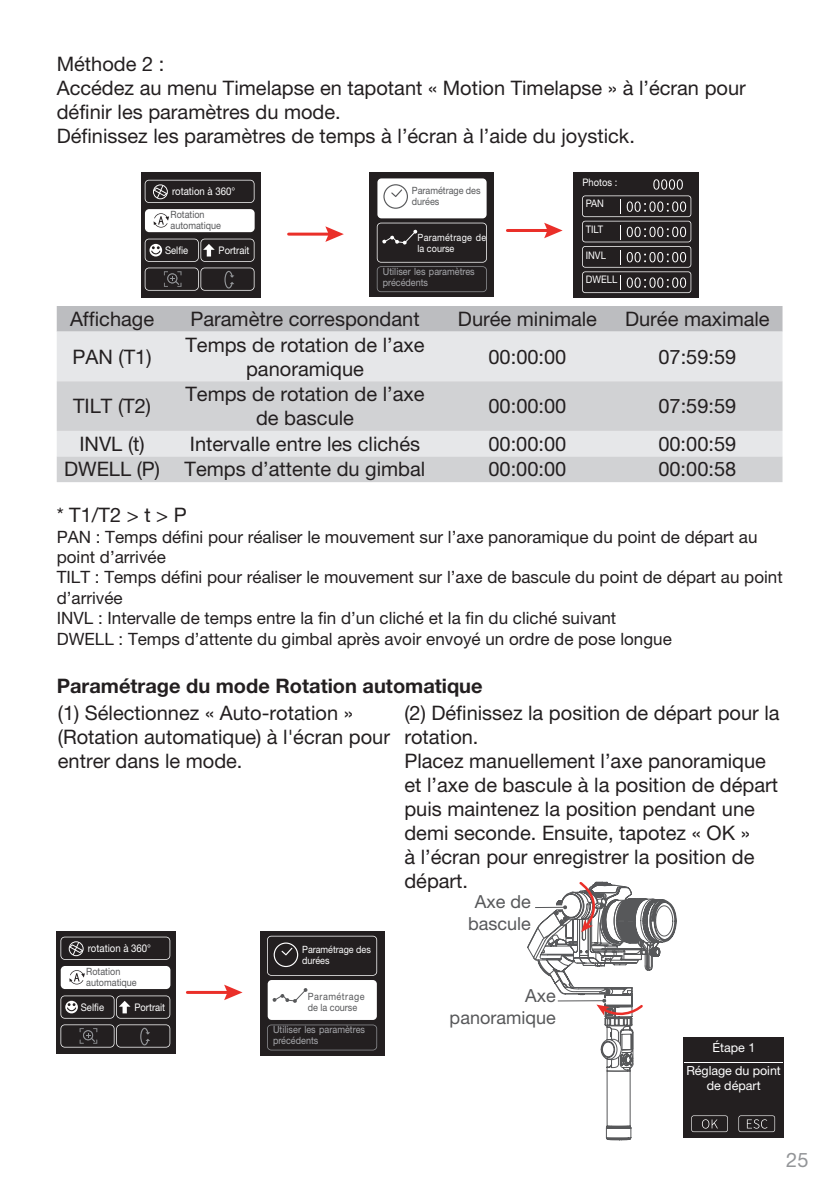
<style>
.page{position:relative;width:840px;height:1191px;background:#fff}
.page>*{position:absolute;margin:0;border:0;box-sizing:border-box;transform-origin:0 0}
.t1{font:20px/24px "Helvetica Neue LT Pro";color:#231f20}
.t2{font:700 20px "Helvetica Neue LT Pro";color:#231f20}
.t3{font:20px "Helvetica Neue LT Pro";color:#939598}
.t4{font:18px/21.6px "Helvetica Neue LT Pro";color:#57585a;text-align:center}
.t5{font:17px/20.4px "Helvetica Neue LT Pro";color:#231f20}
.t6{font:12.4px/22.2px "Helvetica Neue LT Pro";letter-spacing:-.005em;color:#fff;text-align:center}
.t7{font:10.6px "Helvetica Neue LT Pro";color:#fff;scale:.9 1}
.t8{font:10.4px/20.8px "Helvetica Neue LT Pro";color:#fff;scale:.9 1}
.t9{font:10px/11px "Helvetica Neue LT Pro";letter-spacing:.005em;color:#a8a9ad;scale:.9 1}
.t10{font:10px/11px "Helvetica Neue LT Pro";color:#57585a;scale:.9 1}
.t11{font:10px/11px "Helvetica Neue LT Pro";letter-spacing:.03em;color:#fff;scale:.9 1}
.t12{font:10px/11px "Helvetica Neue LT Pro";letter-spacing:.055em;color:#57585a;scale:.9 1}
.t13{font:10px/11px "Helvetica Neue LT Pro";color:#fff;scale:.9 1}
</style>
<div class="page">
<div style="left:57px;top:931px;width:119px;height:122px;background:#231f20"></div>
<div style="left:61px;top:966px;width:109px;height:23px;background:#fff;border-radius:4px"></div>
<div style="left:259px;top:930px;width:125px;height:125px;background:#231f20"></div>
<div style="left:267px;top:980px;width:109px;height:40px;background:#fff;border-radius:4px"></div>
<div style="left:141px;top:173px;width:119px;height:125px;background:#231f20"></div>
<div style="left:145px;top:209px;width:109px;height:23px;background:#fff;border-radius:4px"></div>
<div style="left:369px;top:172px;width:125px;height:125px;background:#231f20"></div>
<div style="left:377px;top:178px;width:109px;height:40px;background:#fff;border-radius:4px"></div>
<svg style="left:383px;top:184px;width:25px;height:25px"></svg>
<svg style="left:376px;top:223px;width:110px;height:69px"></svg>
<hr style="left:507px;top:229px;width:42px;height:3px;background:#ea2f29">
<svg style="left:544px;top:223px;width:18px;height:15px"></svg>
<svg style="left:153px;top:213px;width:16px;height:15px"></svg>
<svg style="left:145px;top:180px;width:109px;height:23px"></svg>
<svg style="left:145px;top:239px;width:109px;height:52px"></svg>
<hr style="left:288px;top:233px;width:43px;height:3px;background:#ea2f29">
<svg style="left:325px;top:226px;width:18px;height:16px"></svg>
<div style="left:573px;top:173px;width:125px;height:125px;background:#231f20"></div>
<svg style="left:582px;top:179px;width:109px;height:114px"></svg>
<div style="left:57px;top:306px;width:725px;height:26px;background:#bcbdc0"></div>
<div style="left:57px;top:332px;width:725px;height:49px;background:#e6e7e9"></div>
<svg style="left:57px;top:381px;width:725px;height:101px;background:#d6d7d9"></svg>
<svg style="left:267px;top:1024px;width:110px;height:26px"></svg>
<svg style="left:267px;top:935px;width:110px;height:40px"></svg>
<svg style="left:272px;top:988px;width:35px;height:15px"></svg>
<svg style="left:60px;top:995px;width:110px;height:23px"></svg>
<svg style="left:69px;top:970px;width:16px;height:14px"></svg>
<svg style="left:60px;top:936px;width:110px;height:23px"></svg>
<svg style="left:60px;top:1024px;width:110px;height:23px"></svg>
<svg style="left:527px;top:881px;width:149px;height:259px"></svg>
<hr style="left:558px;top:1000px;width:45px;height:1px;background:#57585a">
<hr style="left:187px;top:991px;width:43px;height:3px;background:#ea2f29">
<svg style="left:224px;top:984px;width:18px;height:16px"></svg>
<div style="left:682px;top:1037px;width:100px;height:100px;background:#231f20"></div>
<svg style="left:691px;top:1115px;width:36px;height:17px"></svg>
<svg style="left:738px;top:1115px;width:36px;height:17px"></svg>
<hr style="left:683px;top:1062px;width:99px;height:1px;background:#fff">
<p class="t1" style="left:57px;top:51px;width:690px">Méthode 2 :<br>Accédez au menu Timelapse en tapotant « Motion Timelapse » à l’écran pour définir les paramètres du mode.<br>Définissez les paramètres de temps à l’écran à l’aide du joystick.</p>
<p class="t10" style="left:412px;top:185px;width:78px">Paramétrage des durées</p>
<p class="t11" style="left:417px;top:232px;width:78px">Paramétrage de la course</p>
<p class="t9" style="left:382px;top:265px;width:104px">Utiliser les paramètres précédents</p>
<p class="t8" style="left:585px;top:172px;width:37px;text-indent:-3px">Photos :<br>PAN</p>
<p class="t8" style="left:585px;top:219px;width:21px">TILT</p>
<p class="t8" style="left:585px;top:245px;width:24px">INVL</p>
<p class="t8" style="left:585px;top:269px;width:36px">DWELL</p>
<p class="t7" style="left:172px;top:184px;width:72px">rotation à 360°</p>
<p class="t10" style="left:170px;top:209px;width:57px">Rotation automatique</p>
<p class="t8" style="left:165px;top:239px;width:27px">Selfie</p>
<p class="t8" style="left:218px;top:239px;width:36px">Portrait</p>
<p class="t1" style="left:70px;top:306px;width:86px">Affichage</p>
<p class="t1" style="left:190px;top:306px;width:230px">Paramètre correspondant</p>
<p class="t1" style="left:457px;top:306px;width:140px">Durée minimale</p>
<p class="t1" style="left:624px;top:306px;width:146px">Durée maximale</p>
<p class="t1" style="left:73px;top:344px;width:80px">PAN (T1)</p>
<p class="t1" style="left:185px;top:332px;width:240px;text-align:center">Temps de rotation de l’axe panoramique</p>
<p class="t1" style="left:488px;top:344px;width:79px">00:00:00</p>
<p class="t1" style="left:658px;top:344px;width:79px">07:59:59</p>
<p class="t1" style="left:73px;top:393px;width:79px">TILT (T2)</p>
<p class="t1" style="left:185px;top:381px;width:240px;text-align:center">Temps de rotation de l’axe de bascule</p>
<p class="t1" style="left:488px;top:393px;width:79px">00:00:00</p>
<p class="t1" style="left:658px;top:393px;width:79px">07:59:59</p>
<p class="t1" style="left:79px;top:431px;width:67px">INVL (t)</p>
<p class="t1" style="left:190px;top:431px;width:231px">Intervalle entre les clichés</p>
<p class="t1" style="left:488px;top:431px;width:79px">00:00:00</p>
<p class="t1" style="left:658px;top:431px;width:79px">00:00:59</p>
<p class="t1" style="left:64px;top:457px;width:362px">DWELL (P) Temps d’attente du gimbal</p>
<p class="t1" style="left:488px;top:457px;width:79px">00:00:00</p>
<p class="t1" style="left:658px;top:457px;width:79px">00:00:58</p>
<p class="t1" style="left:57px;top:502px;width:131px">* T1/T2 &gt; t &gt; P</p>
<p class="t5" style="left:57px;top:526px;width:727px">PAN : Temps défini pour réaliser le mouvement sur l’axe panoramique du point de départ au point d’arrivée<br>TILT : Temps défini pour réaliser le mouvement sur l’axe de bascule du point de départ au point d’arrivée<br>INVL : Intervalle de temps entre la fin d’un cliché et la fin du cliché suivant<br>DWELL : Temps d’attente du gimbal après avoir envoyé un ordre de pose longue</p>
<p class="t2" style="left:57px;top:673px;width:427px">Paramétrage du mode Rotation automatique</p>
<p class="t1" style="left:58px;top:701px;width:333px">(1) Sélectionnez « Auto-rotation » (Rotation automatique) à l'écran pour entrer dans le mode.</p>
<p class="t1" style="left:404px;top:701px;width:376px">(2) Définissez la position de départ pour la rotation.<br>Placez manuellement l’axe panoramique et l’axe de bascule à la position de départ puis maintenez la position pendant une demi seconde. Ensuite, tapotez « OK »<br>à l’écran pour enregistrer la position de départ.</p>
<p class="t7" style="left:88px;top:941px;width:72px">rotation à 360°</p>
<p class="t10" style="left:86px;top:966px;width:57px">Rotation automatique</p>
<p class="t8" style="left:81px;top:996px;width:27px">Selfie</p>
<p class="t8" style="left:134px;top:996px;width:36px">Portrait</p>
<p class="t13" style="left:302px;top:943px;width:78px">Paramétrage des durées</p>
<p class="t12" style="left:308px;top:990px;width:65px">Paramétrage de la course</p>
<p class="t9" style="left:273px;top:1023px;width:104px">Utiliser les paramètres précédents</p>
<p class="t4" style="left:468px;top:890px;width:64px">Axe de bascule</p>
<p class="t4" style="left:449px;top:984px;width:108px;text-align:right">Axe panoramique</p>
<p class="t6" style="left:686px;top:1036px;width:96px">Étape 1<br>Réglage du point</p>
<p class="t6" style="left:706px;top:1073px;width:55px">de départ</p>
<p class="t3" style="left:785px;top:1147px;width:24px">25</p>
</div>
